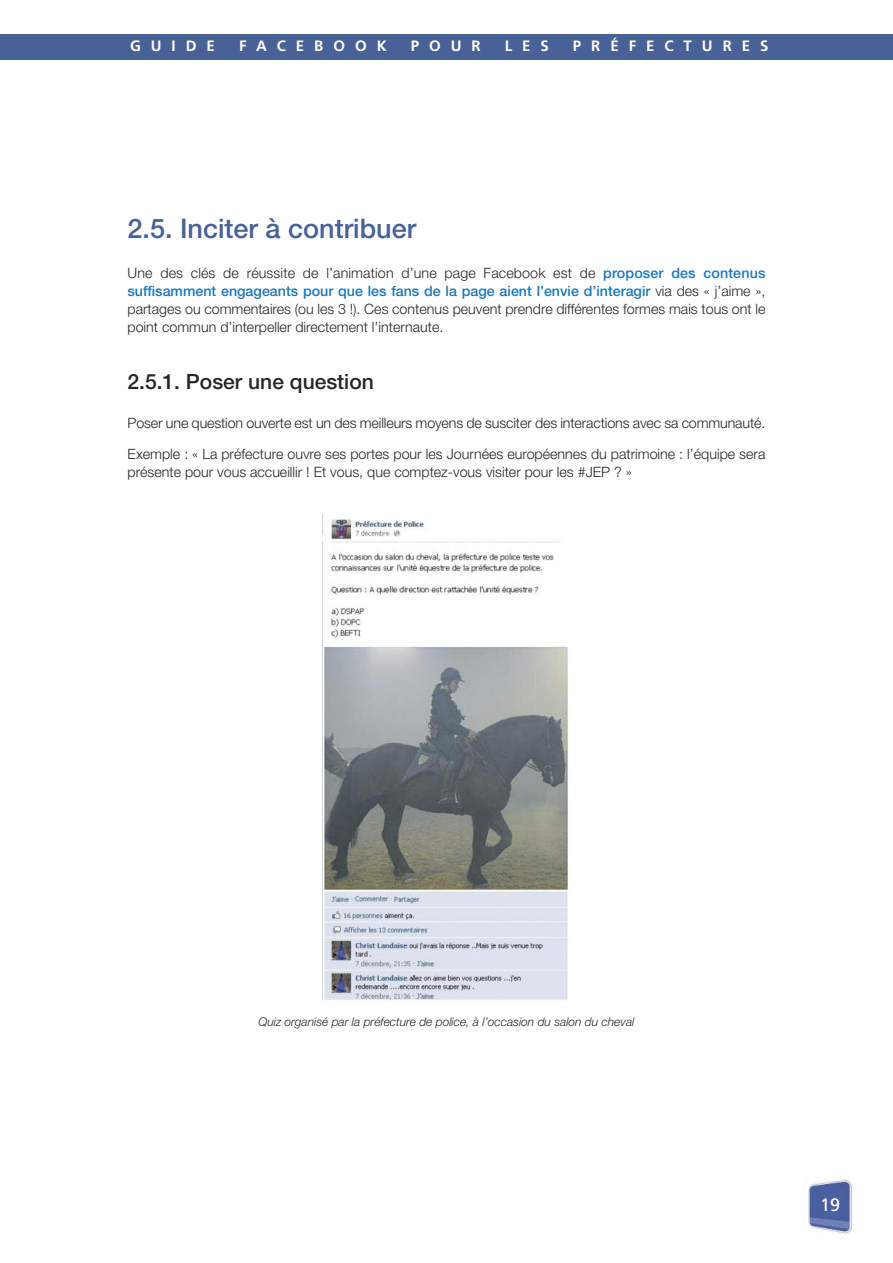
<style>
.page{position:relative;width:893px;height:1263px;background:#fff}
.page>*{position:absolute;margin:0;border:0;box-sizing:border-box;transform-origin:0 0}
.t1{font:500 27px "Helvetica Neue";color:#486196}
.t2{font:500 21px "Helvetica Neue";color:#272627}
.t3{font:18px "Frutiger";color:#fff}
.t4{font:700 15px "Frutiger";letter-spacing:.665em;color:#fff}
.t5{font:300 14.25px/18px "Helvetica Neue";color:#272627;text-align:justify}
.t6{font:italic 300 12px "Helvetica Neue";color:#272627}
.s1{font-weight:500;color:#1c77bd}
</style>
<div class="page">
<div style="left:3px;top:34px;width:890px;height:26px;background:#486196"></div>
<img style="left:803px;top:1176px;width:50px;height:59px">
<hr style="left:0;top:34px;width:3px;height:26px;background:#486196">
<img style="left:323px;top:519px;width:246px;height:481px">
<p class="t4" style="left:130px;top:40px;width:86px">GUIDE</p>
<p class="t4" style="left:239px;top:40px;width:149px">FACEBOOK</p>
<p class="t4" style="left:411px;top:40px;width:71px">POUR</p>
<p class="t4" style="left:505px;top:40px;width:46px">LES</p>
<p class="t4" style="left:573px;top:40px;width:197px">PRÉFECTURES</p>
<h1 class="t1" style="left:128px;top:212px;width:290px">2.5. Inciter à contribuer</h1>
<p class="t5" style="left:128px;top:265px;width:639px">Une des clés de réussite de l’animation d’une page Facebook est de <span class="s1">proposer des contenus suffisamment engageants pour que les fans de la page aient l’envie d’interagir</span> via des « j’aime », partages ou commentaires (ou les 3 !). Ces contenus peuvent prendre différentes formes mais tous ont le point commun d’interpeller directement l’internaute.</p>
<h2 class="t2" style="left:128px;top:369px;width:248px">2.5.1. Poser une question</h2>
<p class="t5" style="left:128px;top:409px;width:639px;line-height:30.8px">Poser une question ouverte est un des meilleurs moyens de susciter des interactions avec sa communauté.<br>Exemple : « La préfecture ouvre ses portes pour les Journées européennes du patrimoine : l’équipe sera</p>
<p class="t5" style="left:128px;top:464px;width:506px">présente pour vous accueillir ! Et vous, que comptez-vous visiter pour les #JEP ? »</p>
<p class="t6" style="left:258px;top:1017px;width:377px">Quiz organisé par la préfecture de police, à l’occasion du salon du cheval</p>
<p class="t3" style="left:820px;top:1198px;width:21px">19</p>
</div>
